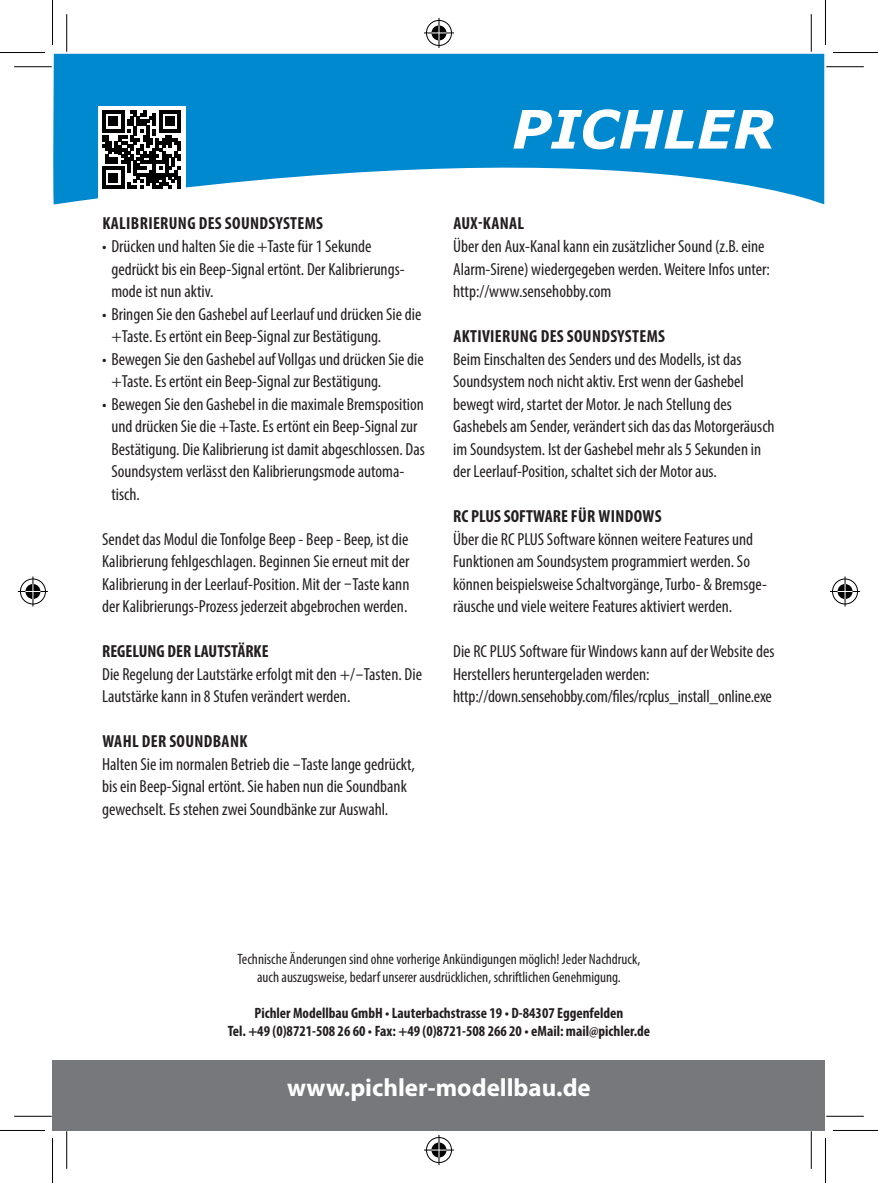
<style>
.page{position:relative;width:878px;height:1183px;background:#fff}
.page>*{position:absolute;margin:0;border:0;box-sizing:border-box;transform-origin:0 0}
.t1{font:700 25px "Myriad Pro";color:#fff}
.t2{font:condensed 17.5px/22.5px "Myriad Pro";color:#231f20}
.t3{font:700 condensed 17.5px "Myriad Pro";letter-spacing:.02em;color:#231f20}
.t4{font:700 condensed 17.5px "Myriad Pro";color:#231f20}
.t5{font:condensed 15px/18px "Myriad Pro";color:#231f20;text-align:center}
.t6{font:700 condensed 15px/18px "Myriad Pro";color:#231f20;text-align:center}
</style>
<div class="page">
<svg style="left:53px;top:54px;width:771px;height:151px;fill:#0089cf"></svg>
<div style="left:52px;top:1059px;width:773px;height:71px;background:#76787b"></div>
<div style="left:98px;top:106px;width:87px;height:95px;background:#fff"></div>
<svg style="left:102px;top:110px;width:79px;height:79px"></svg>
<svg style="left:513px;top:109px;width:260px;height:40px"></svg>
<hr style="left:14px;top:66px;width:38px;height:1px;background:#000">
<hr style="left:826px;top:66px;width:37px;height:1px;background:#000">
<hr style="left:14px;top:1115px;width:38px;height:1px;background:#000">
<hr style="left:826px;top:1115px;width:37px;height:1px;background:#000">
<hr style="left:66px;top:14px;width:1px;height:38px;background:#000">
<hr style="left:66px;top:1130px;width:1px;height:38px;background:#000">
<hr style="left:810px;top:14px;width:1px;height:38px;background:#000">
<hr style="left:810px;top:1130px;width:1px;height:38px;background:#000">
<hr style="left:0;top:52px;width:45px;height:1px;background:#000">
<hr style="left:832px;top:52px;width:45px;height:1px;background:#000">
<hr style="left:0;top:1129px;width:45px;height:1px;background:#000">
<hr style="left:832px;top:1129px;width:45px;height:1px;background:#000">
<hr style="left:52px;top:0;width:1px;height:45px;background:#000">
<hr style="left:52px;top:1137px;width:1px;height:45px;background:#000">
<hr style="left:825px;top:0;width:1px;height:45px;background:#000">
<hr style="left:825px;top:1137px;width:1px;height:45px;background:#000">
<div style="left:425px;top:19px;width:28px;height:28px;border:3px solid #fff;border-radius:50%"></div>
<hr style="left:424px;top:31px;width:30px;height:3px;background:#fff">
<hr style="left:437px;top:18px;width:3px;height:30px;background:#fff">
<div style="left:430px;top:24px;width:18px;height:18px;border:3px solid #fff;border-radius:50%"></div>
<div style="left:426px;top:20px;width:26px;height:26px;border:1px solid #000;border-radius:50%"></div>
<hr style="left:424px;top:32px;width:30px;height:1px;background:#000">
<hr style="left:438px;top:18px;width:1px;height:30px;background:#000">
<svg style="left:431px;top:25px;width:15px;height:15px"></svg>
<div style="left:425px;top:1135px;width:28px;height:28px;border:3px solid #fff;border-radius:50%"></div>
<hr style="left:424px;top:1148px;width:30px;height:3px;background:#fff">
<hr style="left:437px;top:1134px;width:3px;height:30px;background:#fff">
<div style="left:430px;top:1140px;width:18px;height:18px;border:3px solid #fff;border-radius:50%"></div>
<div style="left:426px;top:1136px;width:26px;height:26px;border:1px solid #000;border-radius:50%"></div>
<hr style="left:424px;top:1149px;width:30px;height:1px;background:#000">
<hr style="left:438px;top:1134px;width:1px;height:30px;background:#000">
<svg style="left:431px;top:1142px;width:15px;height:15px"></svg>
<div style="left:19px;top:577px;width:28px;height:28px;border:3px solid #fff;border-radius:50%"></div>
<hr style="left:18px;top:590px;width:30px;height:3px;background:#fff">
<hr style="left:31px;top:576px;width:3px;height:30px;background:#fff">
<div style="left:24px;top:582px;width:18px;height:18px;border:3px solid #fff;border-radius:50%"></div>
<div style="left:20px;top:578px;width:26px;height:26px;border:1px solid #000;border-radius:50%"></div>
<hr style="left:18px;top:591px;width:30px;height:1px;background:#000">
<hr style="left:32px;top:576px;width:1px;height:30px;background:#000">
<svg style="left:25px;top:584px;width:15px;height:15px"></svg>
<div style="left:830px;top:577px;width:29px;height:28px;border:3px solid #fff;border-radius:50%"></div>
<hr style="left:830px;top:590px;width:30px;height:3px;background:#fff">
<hr style="left:843px;top:576px;width:3px;height:30px;background:#fff">
<div style="left:835px;top:582px;width:19px;height:18px;border:3px solid #fff;border-radius:50%"></div>
<div style="left:832px;top:578px;width:25px;height:26px;border:1px solid #000;border-radius:50%"></div>
<hr style="left:830px;top:591px;width:30px;height:1px;background:#000">
<hr style="left:844px;top:576px;width:1px;height:30px;background:#000">
<svg style="left:837px;top:584px;width:15px;height:15px"></svg>
<p class="t3" style="left:102px;top:213px;width:222px">KALIBRIERUNG DES SOUNDSYSTEMS</p>
<p class="t2" style="left:111px;top:235px;width:295px;text-indent:-9px">• Drücken und halten Sie die +Taste für 1 Sekunde gedrückt bis ein Beep-Signal ertönt. Der Kalibrierungs&shy;mode ist nun aktiv.</p>
<p class="t2" style="left:111px;top:302px;width:311px;text-indent:-9px">• Bringen Sie den Gashebel auf Leerlauf und drücken Sie die +Taste. Es ertönt ein Beep-Signal zur Bestätigung.</p>
<p class="t2" style="left:111px;top:347px;width:314px;text-indent:-9px">• Bewegen Sie den Gashebel auf Vollgas und drücken Sie die +Taste. Es ertönt ein Beep-Signal zur Bestätigung.</p>
<p class="t2" style="left:111px;top:392px;width:315px;text-indent:-9px">• Bewegen Sie den Gashebel in die maximale Bremsposition und drücken Sie die +Taste. Es ertönt ein Beep-Signal zur Bestätigung. Die Kalibrierung ist damit abgeschlossen. Das Soundsystem verlässt den Kalibrierungsmode automa&shy;tisch.</p>
<p class="t2" style="left:102px;top:527px;width:309px;text-align:justify">Sendet das Modul die Tonfolge Beep - Beep - Beep, ist die Kalibrierung fehlgeschlagen. Beginnen Sie erneut mit der Kalibrierung in der Leerlauf-Position. Mit der -Taste kann der Kalibrierungs-Prozess jederzeit abgebrochen werden.</p>
<p class="t4" style="left:102px;top:640px;width:168px">REGELUNG DER LAUTSTÄRKE</p>
<p class="t2" style="left:102px;top:662px;width:321px">Die Regelung der Lautstärke erfolgt mit den +/-Tasten. Die<br>Lautstärke kann in 8 Stufen verändert werden.</p>
<p class="t3" style="left:102px;top:730px;width:147px">WAHL DER SOUNDBANK</p>
<p class="t2" style="left:102px;top:752px;width:314px">Halten Sie im normalen Betrieb die -Taste lange gedrückt, bis ein Beep-Signal ertönt. Sie haben nun die Soundbank gewechselt. Es stehen zwei Soundbänke zur Auswahl.</p>
<p class="t3" style="left:453px;top:213px;width:72px">AUX-KANAL</p>
<p class="t2" style="left:453px;top:235px;width:318px">Über den Aux-Kanal kann ein zusätzlicher Sound (z.B. eine<br>Alarm-Sirene) wiedergegeben werden. Weitere Infos unter: http://www.sensehobby.com</p>
<p class="t3" style="left:453px;top:325px;width:213px">AKTIVIERUNG DES SOUNDSYSTEMS</p>
<p class="t2" style="left:453px;top:347px;width:323px">Beim Einschalten des Senders und des Modells, ist das Soundsystem noch nicht aktiv. Erst wenn der Gashebel bewegt wird, startet der Motor. Je nach Stellung des Gashebels am Sender, verändert sich das das Motorgeräusch im Soundsystem. Ist der Gashebel mehr als 5 Sekunden in der Leerlauf-Position, schaltet sich der Motor aus.</p>
<p class="t4" style="left:453px;top:505px;width:210px">RC PLUS SOFTWARE FÜR WINDOWS</p>
<p class="t2" style="left:453px;top:527px;width:315px">Über die RC PLUS Software können weitere Features und Funktionen am Soundsystem programmiert werden. So können beispielsweise Schaltvorgänge, Turbo- &amp; Bremsge&shy;räusche und viele weitere Features aktiviert werden.</p>
<p class="t2" style="left:453px;top:640px;width:323px">Die RC PLUS Software für Windows kann auf der Website des<br>Herstellers heruntergeladen werden: http://down.sensehobby.com/files/rcplus_install_online.exe</p>
<p class="t5" style="left:237px;top:949px;width:404px">Technische Änderungen sind ohne vorherige Ankündigungen möglich! Jeder Nachdruck, auch auszugsweise, bedarf unserer ausdrücklichen, schriftlichen Genehmigung.</p>
<p class="t6" style="left:228px;top:1003px;width:424px">Pichler Modellbau GmbH • Lauterbachstrasse 19 • D-84307 Eggenfelden<br>Tel. +49 (0)8721-508 26 60 • Fax: +49 (0)8721-508 266 20 • eMail: mail@pichler.de</p>
<h1 class="t1" style="left:287px;top:1071px;width:305px">www.pichler-modellbau.de</h1>
</div>
